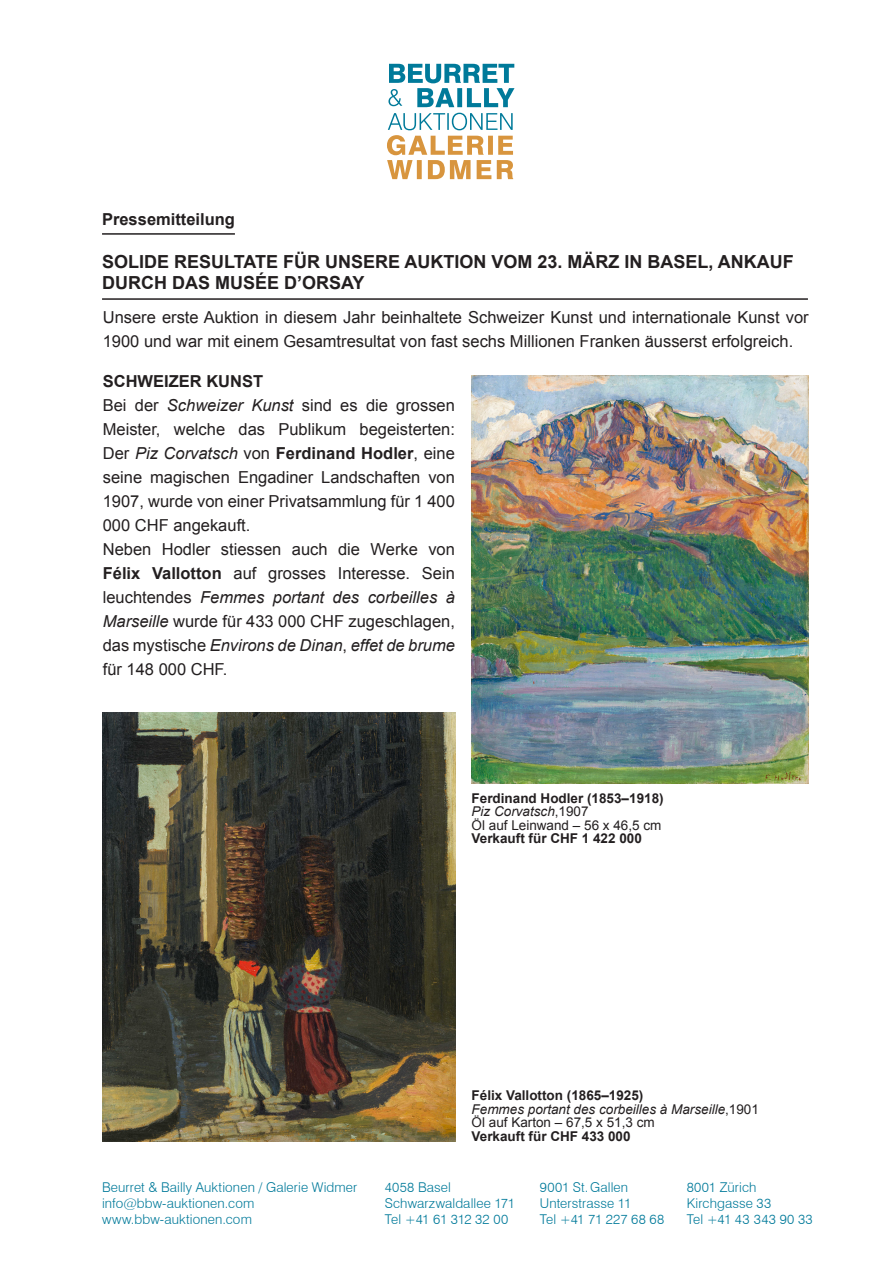
<style>
.page{position:relative;width:893px;height:1263px;background:#fff}
.page>*{position:absolute;margin:0;border:0;box-sizing:border-box;transform-origin:0 0}
.t1{font:700 18px/21.6px "Arial";color:#231f20}
.t2{font:16.5px/24px "Arial";color:#231f20}
.t3{font:700 16.5px "Arial";color:#231f20}
.t4{font:300 13.5px/16.2px "Swiss 721 BT";letter-spacing:.01em;color:#007a9a}
.t5{font:italic 13.5px/13.5px "Arial";color:#231f20}
.t6{font:13.5px/13.5px "Arial";color:#231f20}
.t7{font:700 13.5px "Arial";color:#231f20}
.s1{font-weight:700}
.s2{font-style:italic}
.s3{font-weight:700;font-style:normal}
.s4{font-style:normal}
</style>
<div class="page">
<svg style="left:387px;top:113px;width:126px;height:66px"></svg>
<svg style="left:388px;top:64px;width:126px;height:43px"></svg>
<hr style="left:102px;top:233px;width:133px;height:2px;background:#231f20">
<hr style="left:102px;top:298px;width:706px;height:2px;background:#231f20">
<img style="left:472px;top:376px;width:337px;height:407px">
<img style="left:102px;top:712px;width:354px;height:429px">
<p class="t3" style="left:102px;top:208px;width:134px">Pressemitteilung</p>
<p class="t1" style="left:102px;top:251px;width:693px">SOLIDE RESULTATE FÜR UNSERE AUKTION VOM 23. MÄRZ IN BASEL, ANKAUF<br>DURCH DAS MUSÉE D’ORSAY</p>
<p class="t2" style="left:103px;top:305px;width:707px">Unsere erste Auktion in diesem Jahr beinhaltete Schweizer Kunst und internationale Kunst vor<br>1900 und war mit einem Gesamtresultat von fast sechs Millionen Franken äusserst erfolgreich.</p>
<p class="t2" style="left:103px;top:369px;width:354px"><span class="s1">SCHWEIZER KUNST<br></span>Bei der <span class="s2">Schweizer Kunst</span> sind es die grossen Meister, welche das Publikum begeisterten:<br>Der <span class="s2">Piz Corvatsch</span> von <span class="s1">Ferdinand Hodler</span>, eine seine magischen Engadiner Landschaften von 1907, wurde von einer Privatsammlung für 1 400<br>000 CHF angekauft.<br>Neben Hodler stiessen auch die Werke von <span class="s1">Félix Vallotton</span> auf grosses Interesse. Sein leuchtendes <span class="s2">Femmes portant des corbeilles à Marseille</span> wurde für 433 000 CHF zugeschlagen, das mystische <span class="s2">Environs de Dinan</span>, <span class="s2">effet de brume </span>für 148 000 CHF.</p>
<p class="t6" style="left:472px;top:791px;width:194px"><span class="s1">Ferdinand Hodler (1853–1918)<br></span><span class="s2">Piz Corvatsch</span>,1907<br>Öl auf Leinwand – 56 x 46,5 cm</p>
<p class="t7" style="left:472px;top:829px;width:172px">Verkauft für CHF 1 422 000</p>
<p class="t5" style="left:472px;top:1089px;width:289px"><span class="s3">Félix Vallotton (1865–1925)<br></span>Femmes portant des corbeilles à Marseille<span class="s4">,1901<br>Öl auf Karton – 67,5 x 51,3 cm</span></p>
<p class="t7" style="left:472px;top:1127px;width:161px">Verkauft für CHF 433 000</p>
<p class="t4" style="left:102px;top:1179px;width:257px">Beurret &amp; Bailly Auktionen / Galerie Widmer info@bbw-auktionen.com www.bbw-auktionen.com</p>
<p class="t4" style="left:385px;top:1179px;width:132px">4058 Basel<br>Schwarzwaldallee 171<br>Tel +41 61 312 32 00</p>
<p class="t4" style="left:540px;top:1179px;width:126px">9001 St.Gallen<br>Unterstrasse 11<br>Tel +41 71 227 68 68</p>
<p class="t4" style="left:687px;top:1179px;width:127px">8001 Zürich<br>Kirchgasse 33<br>Tel +41 43 343 90 33</p>
</div>
